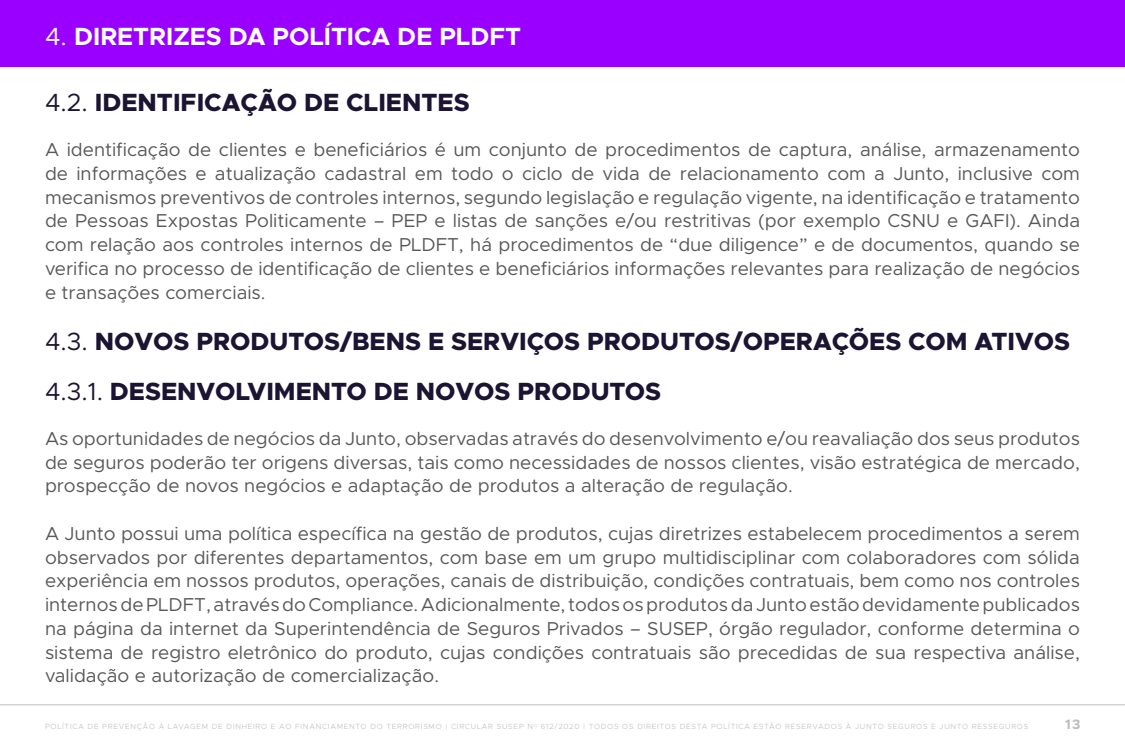
<style>
.page{position:relative;width:1125px;height:750px;background:#fff}
.page>*{position:absolute;margin:0;border:0;box-sizing:border-box;transform-origin:0 0}
.t1{font:800 25px "Metropolis";color:#1c1433}
.t2{font:700 25px "Metropolis";color:#fff}
.t3{font:18.75px/23.8px "Metropolis";color:#57585a;text-align:justify}
.t4{font:700 13.75px "Metropolis";color:#bcbdc0}
.t5{font:300 7.5px "Metropolis";letter-spacing:.1em;color:#bcbdc0}
.s1{font-weight:400}
</style>
<div class="page">
<hr style="left:0;top:705px;width:1125px;height:1px;background:#bcbdc0">
<div style="left:0;top:0;width:1125px;height:66px;background:#90f"></div>
<p class="t2" style="left:45px;top:20px;width:478px"><span class="s1">4.</span> DIRETRIZES DA POLÍTICA DE PLDFT</p>
<p class="t1" style="left:45px;top:86px;width:426px"><span class="s1">4.2.</span> IDENTIFICAÇÃO DE CLIENTES</p>
<p class="t3" style="left:45px;top:138px;width:1037px">A identificação de clientes e beneficiários é um conjunto de procedimentos de captura, análise, armazenamento de informações e atualização cadastral em todo o ciclo de vida de relacionamento com a Junto, inclusive com mecanismos preventivos de controles internos, segundo legislação e regulação vigente, na identificação e tratamento de Pessoas Expostas Politicamente – PEP e listas de sanções e/ou restritivas (por exemplo CSNU e GAFI). Ainda com relação aos controles internos de PLDFT, há procedimentos de “due diligence” e de documentos, quando se verifica no processo de identificação de clientes e beneficiários informações relevantes para realização de negócios e transações comerciais.</p>
<p class="t1" style="left:45px;top:325px;width:1027px"><span class="s1">4.3.</span> NOVOS PRODUTOS/BENS E SERVIÇOS PRODUTOS/OPERAÇÕES COM ATIVOS</p>
<p class="t1" style="left:45px;top:375px;width:618px"><span class="s1">4.3.1.</span> DESENVOLVIMENTO DE NOVOS PRODUTOS</p>
<p class="t3" style="left:45px;top:426px;width:1037px">As oportunidades de negócios da Junto, observadas através do desenvolvimento e/ou reavaliação dos seus produtos de seguros poderão ter origens diversas, tais como necessidades de nossos clientes, visão estratégica de mercado, prospecção de novos negócios e adaptação de produtos a alteração de regulação.</p>
<p class="t3" style="left:45px;top:521px;width:1037px">A Junto possui uma política específica na gestão de produtos, cujas diretrizes estabelecem procedimentos a serem observados por diferentes departamentos, com base em um grupo multidisciplinar com colaboradores com sólida experiência em nossos produtos, operações, canais de distribuição, condições contratuais, bem como nos controles internos de PLDFT, através do Compliance. Adicionalmente, todos os produtos da Junto estão devidamente publicados na página da internet da Superintendência de Seguros Privados – SUSEP, órgão regulador, conforme determina o sistema de registro eletrônico do produto, cujas condições contratuais são precedidas de sua respectiva análise, validação e autorização de comercialização.</p>
<p class="t5" style="left:45px;top:722px;width:985px">POLÍTICA DE PREVENÇÃO À LAVAGEM DE DINHEIRO E AO FINANCIAMENTO DO TERRORISMO | CIRCULAR SUSEP N<sup>O</sup> 612/2020 | TODOS OS DIREITOS DESTA POLÍTICA ESTÃO RESERVADOS À JUNTO SEGUROS E JUNTO RESSEGUROS</p>
<p class="t4" style="left:1065px;top:716px;width:17px">13</p>
</div>
